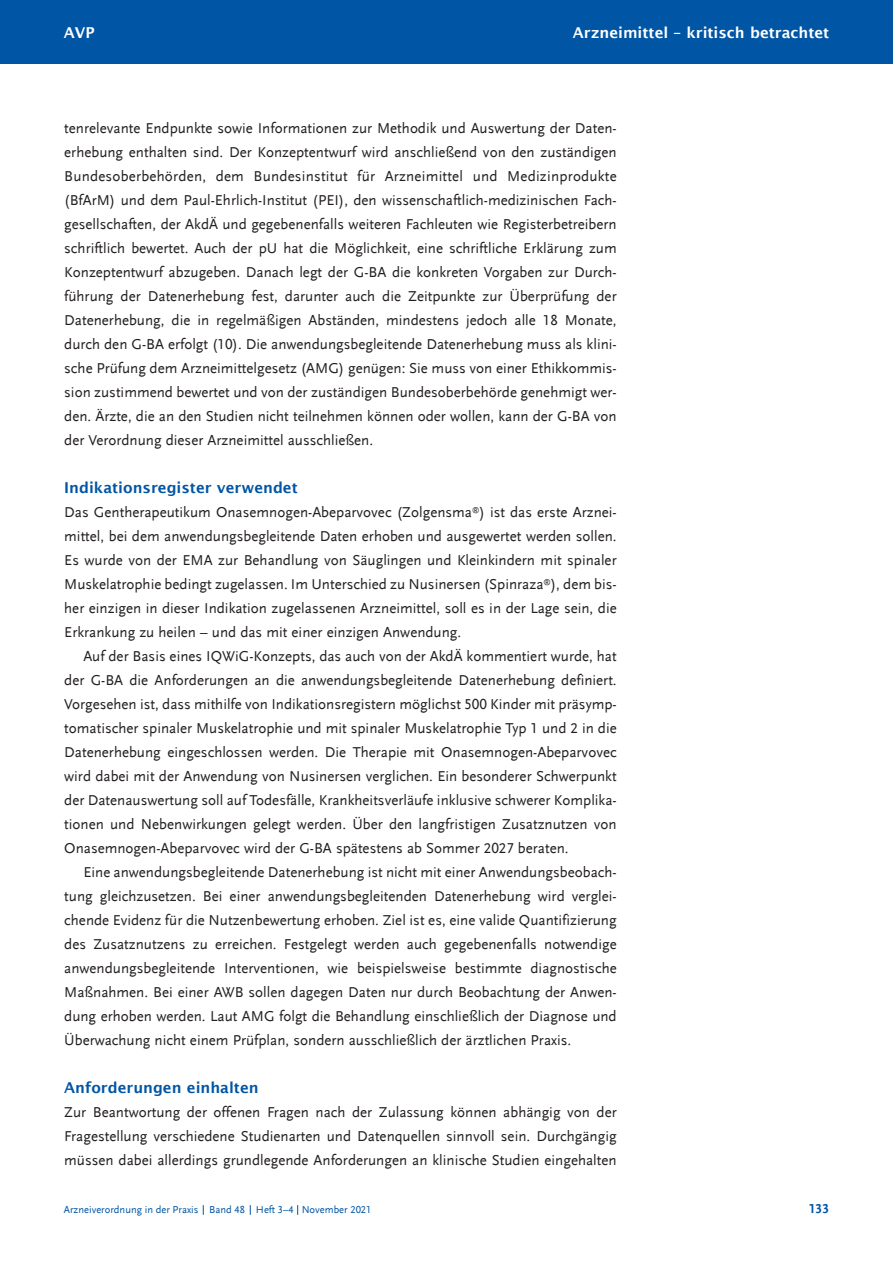
<style>
.page{position:relative;width:893px;height:1263px;background:#fff}
.page>*{position:absolute;margin:0;border:0;box-sizing:border-box;transform-origin:0 0}
.t1{font:15px/24px "Scala Sans LF";color:#231f20;text-align:justify}
.t2{font:600 15px "Lucida Sans";color:#0155a5}
.t3{font:600 15px "Lucida Sans";color:#fff}
.t4{font:700 13.5px "Scala Sans LF";color:#0155a5}
.t5{font:10.5px "Scala Sans LF";color:#0155a5}
</style>
<div class="page">
<div style="left:0;top:0;width:893px;height:64px;background:#0155a5"></div>
<p class="t3" style="left:64px;top:24px;width:32px">AVP</p>
<p class="t3" style="left:573px;top:24px;width:258px">Arzneimittel – kritisch betrachtet</p>
<p class="t1" style="left:64px;top:116px;width:554px">tenrelevante Endpunkte sowie Informationen zur Methodik und Auswertung der Daten - erhebung enthalten sind. Der Konzeptentwurf wird anschließend von den zuständigen Bundesoberbehörden, dem Bundesinstitut für Arzneimittel und Medizinprodukte (BfArM) und dem Paul-Ehrlich-Institut (PEI), den wissenschaftlich-medizinischen Fach - gesellschaften, der AkdÄ und gegebenenfalls weiteren Fachleuten wie Registerbetreibern schriftlich bewertet. Auch der pU hat die Möglichkeit, eine schriftliche Erklärung zum Konzeptentwurf abzugeben. Danach legt der G-BA die konkreten Vorgaben zur Durch - führung der Datenerhebung fest, darunter auch die Zeitpunkte zur Überprüfung der Datenerhebung, die in regelmäßigen Abständen, mindestens jedoch alle 18 Monate, durch den G-BA erfolgt (10). Die anwendungsbegleitende Datenerhebung muss als klini&shy;sche Prüfung dem Arzneimittelgesetz (AMG) genügen: Sie muss von einer Ethikkommis - sion zustimmend bewertet und von der zuständigen Bundesoberbehörde genehmigt wer&shy;den. Ärzte, die an den Studien nicht teilnehmen können oder wollen, kann der G-BA von der Verordnung dieser Arzneimittel ausschließen.</p>
<p class="t2" style="left:64px;top:479px;width:235px">Indikationsregister verwendet</p>
<p class="t1" style="left:64px;top:500px;width:554px">Das Gentherapeutikum Onasemnogen-Abeparvovec (Zolgensma<sup>®</sup>) ist das erste Arznei - mit tel, bei dem anwendungsbegleitende Daten erhoben und ausgewertet werden sollen.<br>Es wurde von der EMA zur Behandlung von Säuglingen und Kleinkindern mit spinaler Muskelatrophie bedingt zugelassen. Im Unterschied zu Nusinersen (Spinraza<sup>®</sup>), dem bis&shy;her einzigen in dieser Indikation zugelassenen Arzneimittel, soll es in der Lage sein, die Erkrankung zu heilen – und das mit einer einzigen Anwendung.</p>
<p class="t1" style="left:64px;top:644px;width:554px;text-indent:19px">Auf der Basis eines IQWiG-Konzepts, das auch von der AkdÄ kommentiert wurde, hat der G-BA die Anforderungen an die anwendungsbegleitende Datenerhebung definiert.<br>Vorgesehen ist, dass mithilfe von Indikationsregistern möglichst 500 Kinder mit präsymp&shy;tomatischer spinaler Muskelatrophie und mit spinaler Muskelatrophie Typ 1 und 2 in die Datenerhebung eingeschlossen werden. Die Therapie mit Onasemnogen-Abeparvovec wird dabei mit der Anwendung von Nusinersen verglichen. Ein besonderer Schwerpunkt der Datenauswertung soll auf Todesfälle, Krankheitsverläufe inklusive schwerer Komplika - tionen und Nebenwirkungen gelegt werden. Über den langfristigen Zusatznutzen von Onasemnogen-Abeparvovec wird der G-BA spätestens ab Sommer 2027 beraten.</p>
<p class="t1" style="left:64px;top:860px;width:554px;text-indent:19px">Eine anwendungsbegleitende Datenerhebung ist nicht mit einer Anwendungsbeobach - tung gleichzusetzen. Bei einer anwendungsbegleitenden Datenerhebung wird verglei&shy;chende Evidenz für die Nutzenbewertung erhoben. Ziel ist es, eine valide Quantifizierung des Zusatznutzens zu erreichen. Festgelegt werden auch gegebenenfalls notwendige anwen dungsbegleitende Interventionen, wie beispielsweise bestimmte diagnostische Maßnahmen. Bei einer AWB sollen dagegen Daten nur durch Beobachtung der Anwen - dung erhoben werden. Laut AMG folgt die Behandlung einschließlich der Diagnose und Überwachung nicht einem Prüfplan, sondern ausschließlich der ärztlichen Praxis.</p>
<p class="t2" style="left:64px;top:1079px;width:196px">Anforderungen einhalten</p>
<p class="t1" style="left:64px;top:1100px;width:554px">Zur Beantwortung der offenen Fragen nach der Zulassung können abhängig von der Frage stellung verschiedene Studienarten und Datenquellen sinnvoll sein. Durchgängig müssen dabei allerdings grundlegende Anforderungen an klinische Studien eingehalten</p>
<p class="t5" style="left:64px;top:1204px;width:309px">Arzneiverordnung in der Praxis Band 48 Heft 3–4 November 2021</p>
<p class="t4" style="left:809px;top:1201px;width:22px">133</p>
</div>
